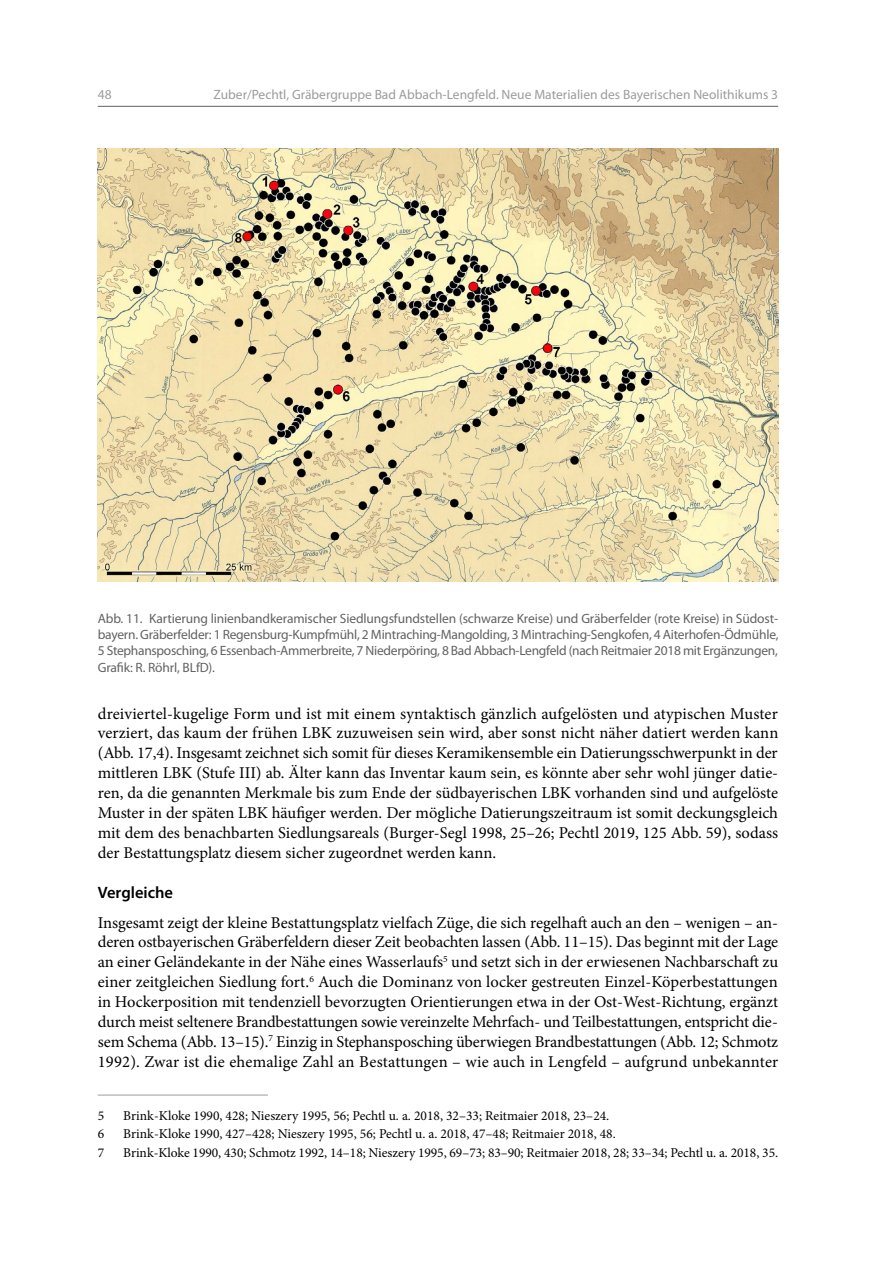
<style>
.page{position:relative;width:893px;height:1263px;background:#fff}
.page>*{position:absolute;margin:0;border:0;box-sizing:border-box;transform-origin:0 0}
.Standard_erster_Absa{font:16.5px/20px "Minion Pro";color:#000;text-align:justify}
.Überschrift_3{font:600 16.5px "Myriad Pro";color:#000}
.Abb_-Beschriftung{font:13.5px/16.4px "Myriad Pro";letter-spacing:-.02em;color:#626261;text-align:justify}
.Fußnotentext{font:13.5px "Minion Pro";color:#000}
.t1{font:13.5px "Myriad Pro";color:#9c9c9d}
</style>
<div class="page">
<hr style="left:98px;top:106px;width:680px;height:1px;background:#626261">
<hr style="left:98px;top:1095px;width:170px;height:1px;background:#9c9c9d">
<img style="left:98px;top:149px;width:680px;height:433px">
<p class="t1" style="left:98px;top:87px;width:15px">48</p>
<p class="t1" style="left:213px;top:87px;width:566px">Zuber/Pechtl, Gräbergruppe Bad Abbach-Lengfeld. Neue Materialien des Bayerischen Neolithikums 3</p>
<p class="Abb_-Beschriftung" style="left:98px;top:610px;width:682px">Abb. 11. Kartierung linienbandkeramischer Siedlungsfundstellen (schwarze Kreise) und Gräberfelder (rote Kreise) in Südost&shy;bayern. Gräberfelder: 1 Regensburg-Kumpfmühl, 2 Mintraching-Mangolding, 3 Mintraching-Sengkofen, 4 Aiterhofen-Ödmühle, 5 Stephansposching, 6 Essenbach-Ammerbreite, 7 Niederpöring, 8 Bad Abbach-Lengfeld (nach Reitmaier 2018 mit Ergänzungen, Grafik: R. Röhrl, BLfD).</p>
<p class="Standard_erster_Absa" style="left:98px;top:703px;width:682px">dreiviertel-kugelige Form und ist mit einem syntaktisch gänzlich aufgelösten und atypischen Muster verziert, das kaum der frühen LBK zuzuweisen sein wird, aber sonst nicht näher datiert werden kann (Abb. 17,4). Insgesamt zeichnet sich somit für dieses Keramikensemble ein Datierungsschwerpunkt in der mittleren LBK (Stufe III) ab. Älter kann das Inventar kaum sein, es könnte aber sehr wohl jünger datie&shy;ren, da die genannten Merkmale bis zum Ende der südbayerischen LBK vorhanden sind und aufgelöste Muster in der späten LBK häufiger werden. Der mögliche Datierungszeitraum ist somit deckungsgleich mit dem des benachbarten Siedlungsareals (Burger-Segl 1998, 25–26; Pechtl 2019, 125 Abb. 59), sodass der Bestattungsplatz diesem sicher zugeordnet werden kann.</p>
<p class="Überschrift_3" style="left:98px;top:882px;width:77px">Vergleiche</p>
<p class="Standard_erster_Absa" style="left:98px;top:912px;width:682px">Insgesamt zeigt der kleine Bestattungsplatz vielfach Züge, die sich regelhaft auch an den – wenigen – an&shy;deren ostbayerischen Gräberfeldern dieser Zeit beobachten lassen (Abb. 11–15). Das beginnt mit der Lage an einer Geländekante in der Nähe eines Wasserlaufs<sup>5</sup> und setzt sich in der erwiesenen Nachbarschaft zu einer zeitgleichen Siedlung fort. <sup>6</sup> Auch die Dominanz von locker gestreuten Einzel-Köperbestattungen in Hockerposition mit tendenziell bevorzugten Orientierungen etwa in der Ost-West-Richtung, ergänzt durch meist seltenere Brandbestattungen sowie vereinzelte Mehrfach- und Teilbestattungen, entspricht die&shy;sem Schema (Abb. 13–15). <sup>7</sup> Einzig in Stephansposching überwiegen Brandbestattungen (Abb. 12; Schmotz 1992). Zwar ist die ehemalige Zahl an Bestattungen – wie auch in Lengfeld – aufgrund unbekannter</p>
<p class="Fußnotentext" style="left:98px;top:1106px;width:8px">5</p>
<p class="Fußnotentext" style="left:123px;top:1106px;width:486px">Brink-Kloke 1990, 428; Nieszery 1995, 56; Pechtl u. a. 2018, 32–33; Reitmaier 2018, 23–24.</p>
<p class="Fußnotentext" style="left:98px;top:1125px;width:8px">6</p>
<p class="Fußnotentext" style="left:123px;top:1125px;width:492px">Brink-Kloke 1990, 427–428; Nieszery 1995, 56; Pechtl u. a. 2018, 47–48; Reitmaier 2018, 48.</p>
<p class="Fußnotentext" style="left:98px;top:1143px;width:8px">7</p>
<p class="Fußnotentext" style="left:123px;top:1143px;width:655px">Brink-Kloke 1990, 430; Schmotz 1992, 14–18; Nieszery 1995, 69–73; 83–90; Reitmaier 2018, 28; 33–34; Pechtl u. a. 2018, 35.</p>
</div>
